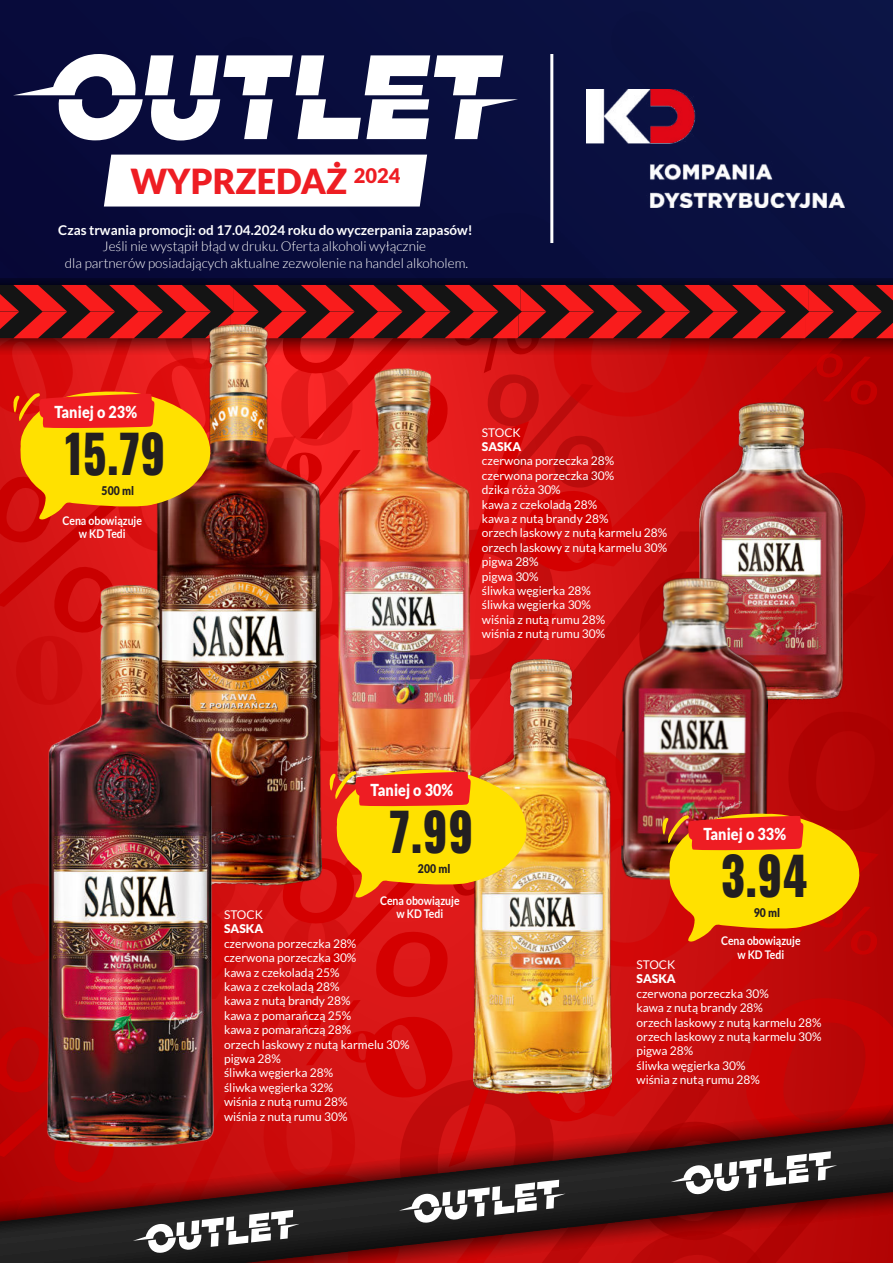
<style>
.page{position:relative;width:893px;height:1263px;background:#fff}
.page>*{position:absolute;margin:0;border:0;box-sizing:border-box;transform-origin:0 0}
.t1{font:800 52.2px "Oswald";letter-spacing:.01em;color:#231f20;scale:.87 1}
.t2{font:900 34.5px "Lato";color:#ee1d23}
.t3{font:900 16.5px "Lato";letter-spacing:.01em;color:#fff;scale:.87 1}
.t4{font:300 13.5px/16.2px "Lato";color:#fff;text-align:center}
.t5{font:700 13.5px "Lato";color:#fff}
.t6{font:12px/14.4px "Lato";color:#fff}
.t7{font:700 12px/13.5px "Lato";color:#fff;text-align:center;scale:.87 1}
.t8{font:900 12px "Lato";color:#fff}
.t9{font:900 12px "Lato";letter-spacing:.01em;color:#231f20;scale:.87 1}
</style>
<div class="page">
<div style="left:0;top:0;width:893px;height:279px;background:#090e3f"></div>
<img style="left:586px;top:89px;width:259px;height:119px">
<hr style="left:550px;top:54px;width:3px;height:189px;background:#fff">
<svg style="left:13px;top:54px;width:505px;height:86px"></svg>
<svg style="left:104px;top:155px;width:323px;height:52px"></svg>
<div style="left:0;top:279px;width:893px;height:42px;background:#040622"></div>
<img style="left:0;top:285px;width:893px;height:978px">
<h2 class="t2" style="left:130px;top:162px;width:272px">WYPRZEDAŻ <sup>2024</sup></h2>
<p class="t5" style="left:58px;top:225px;width:416px">Czas trwania promocji: od 17.04.2024 roku do wyczerpania zapasów!</p>
<p class="t4" style="left:65px;top:238px;width:405px">Jeśli nie wystąpił błąd w druku. Oferta alkoholi wyłącznie<br>dla partnerów posiadających aktualne zezwolenie na handel alkoholem.</p>
<h3 class="t3" style="left:54px;top:402px;width:97px">Taniej o 23%</h3>
<h1 class="t1" style="left:65px;top:426px;width:117px">15.79</h1>
<p class="t9" style="left:102px;top:483px;width:39px">500 ml</p>
<p class="t7" style="left:62px;top:513px;width:93px">Cena obowiązuje w KD Tedi</p>
<p class="t6" style="left:482px;top:426px;width:40px">STOCK</p>
<p class="t8" style="left:482px;top:440px;width:41px">SASKA</p>
<p class="t6" style="left:482px;top:455px;width:187px">czerwona porzeczka 28% czerwona porzeczka 30%<br>dzika róża 30%<br>kawa z czekoladą 28%<br>kawa z nutą brandy 28%<br>orzech laskowy z nutą karmelu 28% orzech laskowy z nutą karmelu 30% pigwa 28%<br>pigwa 30%<br>śliwka węgierka 28%<br>śliwka węgierka 30%<br>wiśnia z nutą rumu 28%<br>wiśnia z nutą rumu 30%</p>
<h3 class="t3" style="left:371px;top:780px;width:97px">Taniej o 30%</h3>
<h1 class="t1" style="left:390px;top:804px;width:98px">7.99</h1>
<h3 class="t3" style="left:703px;top:824px;width:97px">Taniej o 33%</h3>
<p class="t9" style="left:418px;top:861px;width:39px">200 ml</p>
<h1 class="t1" style="left:721px;top:848px;width:101px">3.94</h1>
<p class="t7" style="left:380px;top:893px;width:93px">Cena obowiązuje w KD Tedi</p>
<p class="t9" style="left:754px;top:905px;width:32px">90 ml</p>
<p class="t6" style="left:224px;top:908px;width:40px">STOCK</p>
<p class="t8" style="left:224px;top:922px;width:41px">SASKA</p>
<p class="t6" style="left:224px;top:937px;width:187px">czerwona porzeczka 28% czerwona porzeczka 30%<br>kawa z czekoladą 25%<br>kawa z czekoladą 28%<br>kawa z nutą brandy 28%<br>kawa z pomarańczą 25%<br>kawa z pomarańczą 28%<br>orzech laskowy z nutą karmelu 30% pigwa 28%<br>śliwka węgierka 28%<br>śliwka węgierka 32%<br>wiśnia z nutą rumu 28%<br>wiśnia z nutą rumu 30%</p>
<p class="t7" style="left:721px;top:934px;width:93px">Cena obowiązuje w KD Tedi</p>
<p class="t6" style="left:636px;top:958px;width:40px">STOCK</p>
<p class="t8" style="left:636px;top:972px;width:41px">SASKA</p>
<p class="t6" style="left:636px;top:987px;width:187px">czerwona porzeczka 30%<br>kawa z nutą brandy 28%<br>orzech laskowy z nutą karmelu 28% orzech laskowy z nutą karmelu 30% pigwa 28%<br>śliwka węgierka 30%<br>wiśnia z nutą rumu 28%</p>
</div>
